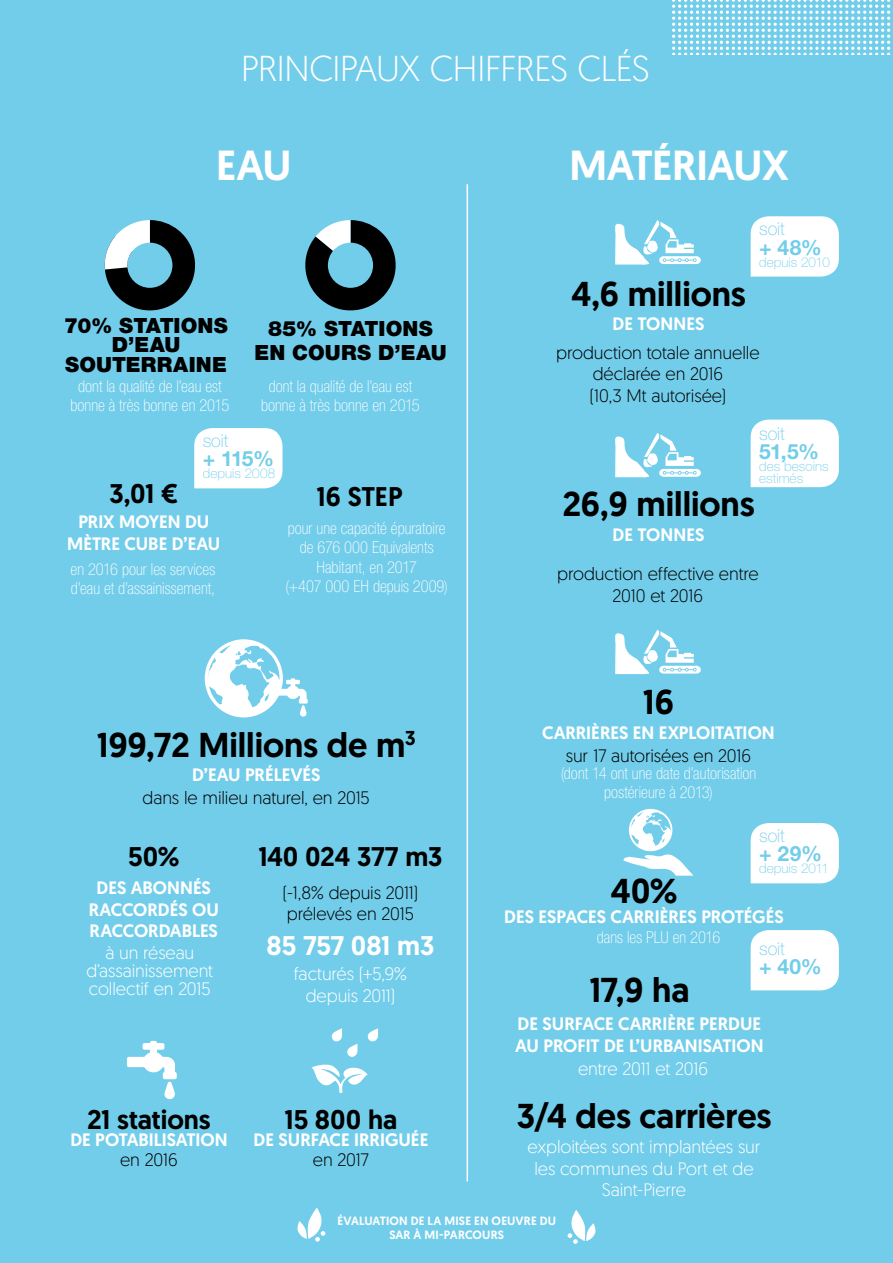
<style>
.page{position:relative;width:893px;height:1263px;background:#72cdea}
.page>*{position:absolute;margin:0;border:0;box-sizing:border-box;transform-origin:0 0}
.t1{font:500 42px "Geomanist";letter-spacing:-.015em;color:#fff}
.t2{font:300 36px "Geomanist";letter-spacing:-.02em;color:#fff}
.t3{font:500 34.5px "Geomanist";letter-spacing:-.005em;color:#000}
.t4{font:500 27px "Geomanist";letter-spacing:-.005em;color:#000}
.t5{font:500 27px "Geomanist";letter-spacing:-.015em;color:#fff}
.t6{font:900 21px/19.5px "Helvetica Neue LT Std";letter-spacing:.005em;color:#000;text-align:center}
.t7{font:700 21px "Helvetica Neue LT Std";letter-spacing:-.01em;color:#72cdea}
.t8{font:500 18px/21.6px "Geomanist";color:#fff}
.t9{font:300 18px/21.6px "Geomanist";letter-spacing:-.005em;color:#000;text-align:center}
.t10{font:300 18px/21.6px "Geomanist";letter-spacing:-.005em;color:#fff;text-align:center}
.t11{font:100 18px "Helvetica Neue LT Std";letter-spacing:-.005em;color:#72cdea}
.t12{font:100 condensed 16.5px/19.5px "Helvetica Neue LT Std";letter-spacing:.005em;color:#fff;text-align:center}
.t13{font:100 13.5px/12px "Helvetica Neue LT Std";letter-spacing:.005em;color:#72cdea}
.t14{font:500 12px/14.4px "Geomanist";letter-spacing:.015em;color:#fff}
</style>
<div class="page">
<svg style="left:672px;top:0;width:219px;height:54px"></svg>
<hr style="left:467px;top:184px;width:1px;height:997px;background:#fff">
<svg style="left:297px;top:1208px;width:28px;height:33px"></svg>
<svg style="left:568px;top:1210px;width:28px;height:34px"></svg>
<svg style="left:305px;top:220px;width:91px;height:90px"></svg>
<svg style="left:205px;top:639px;width:103px;height:78px"></svg>
<svg style="left:127px;top:1041px;width:50px;height:58px"></svg>
<svg style="left:311px;top:1064px;width:57px;height:29px"></svg>
<svg style="left:368px;top:1028px;width:10px;height:13px"></svg>
<svg style="left:332px;top:1028px;width:25px;height:29px"></svg>
<div style="left:194px;top:428px;width:88px;height:60px;background:#fff"></div>
<svg style="left:751px;top:216px;width:88px;height:61px;background:#f8fcfd"></svg>
<div style="left:751px;top:823px;width:88px;height:60px;background:#fff"></div>
<div style="left:751px;top:930px;width:88px;height:60px;background:#fff"></div>
<div style="left:751px;top:420px;width:88px;height:67px;background:#fff"></div>
<svg style="left:615px;top:630px;width:86px;height:44px"></svg>
<svg style="left:615px;top:220px;width:86px;height:45px"></svg>
<svg style="left:615px;top:433px;width:86px;height:44px"></svg>
<svg style="left:624px;top:809px;width:69px;height:67px"></svg>
<svg style="left:104px;top:220px;width:91px;height:90px"></svg>
<h2 class="t2" style="left:241px;top:45px;width:410px">PRINCIPAUX CHIFFRES CLéS</h2>
<h1 class="t1" style="left:216px;top:137px;width:25px">EAU</h1>
<p class="t6" style="left:64px;top:315px;width:165px">70% STATIONS<br>D’EAU<br>SOUTERRAINE</p>
<p class="t12" style="left:70px;top:376px;width:160px">dont la qualité de l’eau est bonne à très bonne en 2015</p>
<p class="t6" style="left:254px;top:316px;width:192px;line-height:24px">85% STATIONS<br>EN COURS D’EAU</p>
<p class="t12" style="left:261px;top:376px;width:160px">dont la qualité de l’eau est bonne à très bonne en 2015</p>
<p class="t11" style="left:203px;top:430px;width:27px">soit</p>
<p class="t7" style="left:203px;top:446px;width:73px">+ 115%</p>
<p class="t13" style="left:203px;top:468px;width:74px">depuis 2008</p>
<h3 class="t4" style="left:109px;top:476px;width:71px">3,01 €</h3>
<p class="t8" style="left:78px;top:511px;width:19px">PRIX</p>
<p class="t8" style="left:119px;top:511px;width:89px">MOYEN DU</p>
<p class="t8" style="left:67px;top:532px;width:35px">MÈTRE</p>
<p class="t8" style="left:124px;top:532px;width:75px">CU BE D’EAU</p>
<p class="t12" style="left:71px;top:559px;width:146px;text-align:left">en 2016 pour les services d’eau et d’assainissement,</p>
<h3 class="t4" style="left:317px;top:479px;width:85px">16 STEP</h3>
<p class="t12" style="left:285px;top:518px;width:164px">pour une capacité épuratoire de 676 000 Equivalents<br>Habitant, en 2017<br>(+407 000 EH depuis 2009)</p>
<h3 class="t3" style="left:97px;top:722px;width:320px">199,72 MILLIONS DE M<sup>3</sup></h3>
<p class="t8" style="left:192px;top:764px;width:28px">D’EAU</p>
<p class="t8" style="left:245px;top:764px;width:77px">PRÉLEVÉS</p>
<p class="t9" style="left:143px;top:786px;width:229px">dans le milieu naturel, en 2015</p>
<h3 class="t4" style="left:128px;top:839px;width:53px">50%</h3>
<h3 class="t4" style="left:258px;top:839px;width:186px">140 024 377 M3</h3>
<p class="t8" style="left:89px;top:877px;width:124px;text-indent:8px">DES ABONNÉS<br>RACC</p>
<p class="t8" style="left:133px;top:898px;width:85px">ORDÉS OU</p>
<p class="t8" style="left:90px;top:920px;width:12px">RACC</p>
<p class="t8" style="left:134px;top:920px;width:85px">ORDABLES</p>
<p class="t10" style="left:86px;top:943px;width:128px;line-height:18px">à un réseau d’assainissement collectif en 2015</p>
<p class="t9" style="left:283px;top:881px;width:137px;text-align:left">(-1,8% depuis 2011) prélevés en 2015</p>
<h3 class="t5" style="left:267px;top:927px;width:169px">85 757 081 M3</h3>
<p class="t10" style="left:294px;top:962px;width:115px">facturés (+5,9% depuis 2011)</p>
<h3 class="t4" style="left:87px;top:1101px;width:125px">21 STATIONS</h3>
<p class="t8" style="left:70px;top:1129px;width:159px">DE POTABILISATION</p>
<p class="t9" style="left:120px;top:1148px;width:59px">en 2016</p>
<h3 class="t4" style="left:284px;top:1102px;width:114px">15 800 HA</h3>
<p class="t8" style="left:254px;top:1129px;width:76px">DE SURFACE</p>
<p class="t8" style="left:354px;top:1129px;width:9px">IRRI</p>
<p class="t8" style="left:385px;top:1129px;width:43px">GUÉE</p>
<p class="t9" style="left:313px;top:1148px;width:57px">en 2017</p>
<h1 class="t1" style="left:570px;top:137px;width:127px">MATÉRIAUX</h1>
<h3 class="t3" style="left:571px;top:271px;width:176px">4,6 MILLIONS</h3>
<p class="t8" style="left:613px;top:313px;width:93px">DE TONNES</p>
<p class="t11" style="left:759px;top:218px;width:27px">soit</p>
<p class="t7" style="left:759px;top:234px;width:64px">+ 48%</p>
<p class="t13" style="left:759px;top:256px;width:72px">depuis 2010</p>
<p class="t9" style="left:556px;top:341px;width:205px">production totale annuelle déclarée en 2016<br>(10,3 Mt autorisée)</p>
<p class="t11" style="left:759px;top:423px;width:27px">soit</p>
<p class="t7" style="left:759px;top:439px;width:61px">51,5%</p>
<p class="t13" style="left:759px;top:460px;width:71px">des besoins estimés</p>
<h3 class="t3" style="left:562px;top:481px;width:194px">26,9 MILLIONS</h3>
<p class="t8" style="left:613px;top:523px;width:93px">DE TONNES</p>
<p class="t9" style="left:557px;top:562px;width:203px">production effective entre<br>2010 et 2016</p>
<h3 class="t3" style="left:643px;top:679px;width:33px">16</h3>
<p class="t8" style="left:542px;top:721px;width:11px">CARRI</p>
<p class="t8" style="left:591px;top:721px;width:128px">ÈRES EN EXPLOITATI</p>
<p class="t8" style="left:748px;top:721px;width:29px">ON</p>
<p class="t9" style="left:566px;top:744px;width:187px">sur 17 autorisées en 2016</p>
<p class="t12" style="left:561px;top:763px;width:197px">(dont 14 ont une date d’autorisation postérieure à 2013)</p>
<h3 class="t3" style="left:610px;top:868px;width:69px">40%</h3>
<p class="t11" style="left:759px;top:825px;width:27px">soit</p>
<p class="t7" style="left:759px;top:841px;width:64px">+ 29%</p>
<p class="t13" style="left:759px;top:862px;width:71px">depuis 2011</p>
<p class="t8" style="left:504px;top:906px;width:117px">DES ESPACES CARRI</p>
<p class="t8" style="left:660px;top:906px;width:125px">ÈRES PROTÉGÉS</p>
<p class="t12" style="left:597px;top:927px;width:125px">dans les PLU en 2016</p>
<h3 class="t3" style="left:589px;top:967px;width:101px">17,9 HA</h3>
<p class="t11" style="left:759px;top:938px;width:27px">soit</p>
<p class="t7" style="left:759px;top:954px;width:64px">+ 40%</p>
<p class="t8" style="left:515px;top:1013px;width:250px;text-indent:152px">ÈRE PERDUE<br>AU PROFIT DE L’URBANISATION</p>
<p class="t8" style="left:518px;top:1013px;width:76px">DE SURFACE</p>
<p class="t8" style="left:618px;top:1013px;width:11px">CARRI</p>
<p class="t10" style="left:578px;top:1057px;width:132px">entre 2011 et 2016</p>
<h3 class="t3" style="left:517px;top:1093px;width:256px">3/4 DES CARRIÈRES</h3>
<p class="t10" style="left:528px;top:1135px;width:234px">exploitées sont implantées sur les communes du Port et de<br>Saint-Pierre</p>
<p class="t14" style="left:337px;top:1213px;width:34px">ÉVALUATI</p>
<p class="t14" style="left:389px;top:1213px;width:167px">ON DE LA MISE EN OEUVRE DU<br>SAR À MI -PARC</p>
<p class="t14" style="left:473px;top:1227px;width:33px">OURS</p>
</div>
